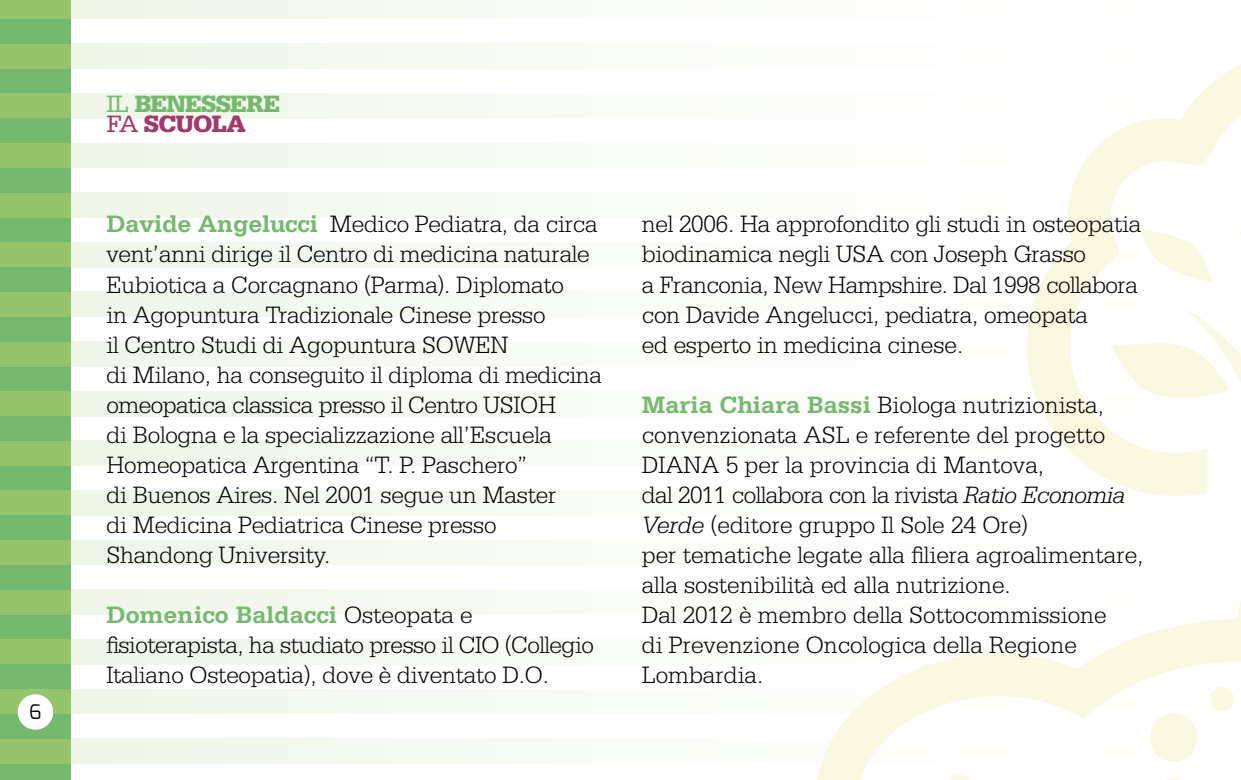
<style>
.page{position:relative;width:1241px;height:780px;background:#fff}
.page>*{position:absolute;margin:0;border:0;box-sizing:border-box;transform-origin:0 0}
.t1{font:300 25px/30px "Serifa";letter-spacing:-.01em;color:#000}
.t2{font:900 25px/20px "Serifa";letter-spacing:-.03em;color:#75b96e}
.t3{font:20px "Exo";color:#000}
.s1{font-weight:400}
.s2{font-weight:400;color:#a3396a}
.s3{color:#a3396a}
.s4{font-weight:700;color:#75b96e}
.s5{font-style:italic}
</style>
<div class="page">
<div style="left:0;top:0;width:1240px;height:19px;background:linear-gradient(to right,#f0f6e9,#fff)"></div>
<div style="left:0;top:44px;width:1240px;height:25px;background:linear-gradient(to right,#f0f6e9,#fff)"></div>
<div style="left:0;top:93px;width:1240px;height:25px;background:#f8fbf5"></div>
<div style="left:0;top:143px;width:1240px;height:25px;background:#f8fbf5"></div>
<div style="left:0;top:193px;width:1240px;height:24px;background:#f8fbf5"></div>
<div style="left:0;top:242px;width:1240px;height:25px;background:#f7faf3"></div>
<div style="left:0;top:292px;width:1240px;height:25px;background:#f7faf3"></div>
<div style="left:0;top:341px;width:1240px;height:25px;background:#f7faf3"></div>
<div style="left:0;top:391px;width:1240px;height:25px;background:#f7faf3"></div>
<div style="left:0;top:441px;width:1240px;height:24px;background:#f7faf3"></div>
<div style="left:0;top:490px;width:1240px;height:25px;background:#f7faf3"></div>
<div style="left:0;top:540px;width:1240px;height:25px;background:#f7faf3"></div>
<div style="left:0;top:589px;width:1240px;height:25px;background:#f7faf3"></div>
<div style="left:0;top:639px;width:1240px;height:25px;background:#f7faf3"></div>
<div style="left:0;top:689px;width:1240px;height:24px;background:#f7faf3"></div>
<div style="left:0;top:738px;width:1240px;height:25px;background:#f7faf3"></div>
<svg style="left:817px;top:242px;width:423px;height:538px;fill:#fefffe"></svg>
<svg style="left:940px;top:774px;width:39px;height:6px"></svg>
<svg style="left:1153px;top:777px;width:39px;height:3px"></svg>
<svg style="left:1142px;top:687px;width:95px;height:74px"></svg>
<svg style="left:1026px;top:65px;width:214px;height:431px"></svg>
<svg style="left:1140px;top:230px;width:72px;height:53px"></svg>
<svg style="left:1109px;top:328px;width:120px;height:87px"></svg>
<div style="left:0;top:0;width:71px;height:780px;background:#75b96e"></div>
<div style="left:0;top:0;width:71px;height:19px;background:#96c46d"></div>
<div style="left:0;top:44px;width:71px;height:25px;background:#96c46d"></div>
<div style="left:0;top:93px;width:71px;height:25px;background:#96c46d"></div>
<div style="left:0;top:143px;width:71px;height:25px;background:#96c46d"></div>
<div style="left:0;top:193px;width:71px;height:24px;background:#96c46d"></div>
<div style="left:0;top:242px;width:71px;height:25px;background:#96c46d"></div>
<div style="left:0;top:292px;width:71px;height:25px;background:#96c46d"></div>
<div style="left:0;top:341px;width:71px;height:25px;background:#96c46d"></div>
<div style="left:0;top:391px;width:71px;height:25px;background:#96c46d"></div>
<div style="left:0;top:441px;width:71px;height:24px;background:#96c46d"></div>
<div style="left:0;top:490px;width:71px;height:25px;background:#96c46d"></div>
<div style="left:0;top:540px;width:71px;height:25px;background:#96c46d"></div>
<div style="left:0;top:589px;width:71px;height:25px;background:#96c46d"></div>
<div style="left:0;top:639px;width:71px;height:25px;background:#96c46d"></div>
<div style="left:0;top:689px;width:71px;height:24px;background:#96c46d"></div>
<div style="left:0;top:738px;width:71px;height:25px;background:#96c46d"></div>
<div style="left:18px;top:694px;width:35px;height:35px;background:#fff;border-radius:50%"></div>
<p class="t3" style="left:29px;top:699px;width:14px">6</p>
<p class="t2" style="left:106px;top:93px;width:175px"><span class="s1">il</span> BENESSERE <span class="s2">fa</span> <span class="s3">SCUOLA</span></p>
<p class="t1" style="left:106px;top:209px;width:497px"><span class="s4">Davide Angelucci</span> Medico Pediatra, da circa vent’anni dirige il Centro di medicina naturale Eubiotica a Corcagnano (Parma). Diplomato<br>in Agopuntura Tradizionale Cinese presso<br>il Centro Studi di Agopuntura SOWEN<br>di Milano, ha conseguito il diploma di medicina omeopatica classica presso il Centro USIOH<br>di Bologna e la specializzazione all’Escuela Homeopatica Argentina “T. P. Paschero”<br>di Buenos Aires. Nel 2001 segue un Master<br>di Medicina Pediatrica Cinese presso Shandong University.</p>
<p class="t1" style="left:106px;top:599px;width:489px"><span class="s4">Domenico Baldacci</span> Osteopata e fisioterapista, ha studiato presso il CIO (Collegio<br>Italiano Osteopatia), dove è diventato D.O.</p>
<p class="t1" style="left:641px;top:209px;width:501px">nel 2006. Ha approfondito gli studi in osteopatia biodinamica negli USA con Joseph Grasso<br>a Franconia, New Hampshire. Dal 1998 collabora con Davide Angelucci, pediatra, omeopata<br>ed esperto in medicina cinese.</p>
<p class="t1" style="left:641px;top:389px;width:503px"><span class="s4">Maria Chiara Bassi</span> Biologa nutrizionista, convenzionata ASL e referente del progetto DIANA 5 per la provincia di Mantova,<br>dal 2011 collabora con la rivista <span class="s5">Ratio Economia Verde</span> (editore gruppo Il Sole 24 Ore)<br>per tematiche legate alla filiera agroalimentare, alla sostenibilità ed alla nutrizione.<br>Dal 2012 è membro della Sottocommissione<br>di Prevenzione Oncologica della Regione Lombardia.</p>
</div>
